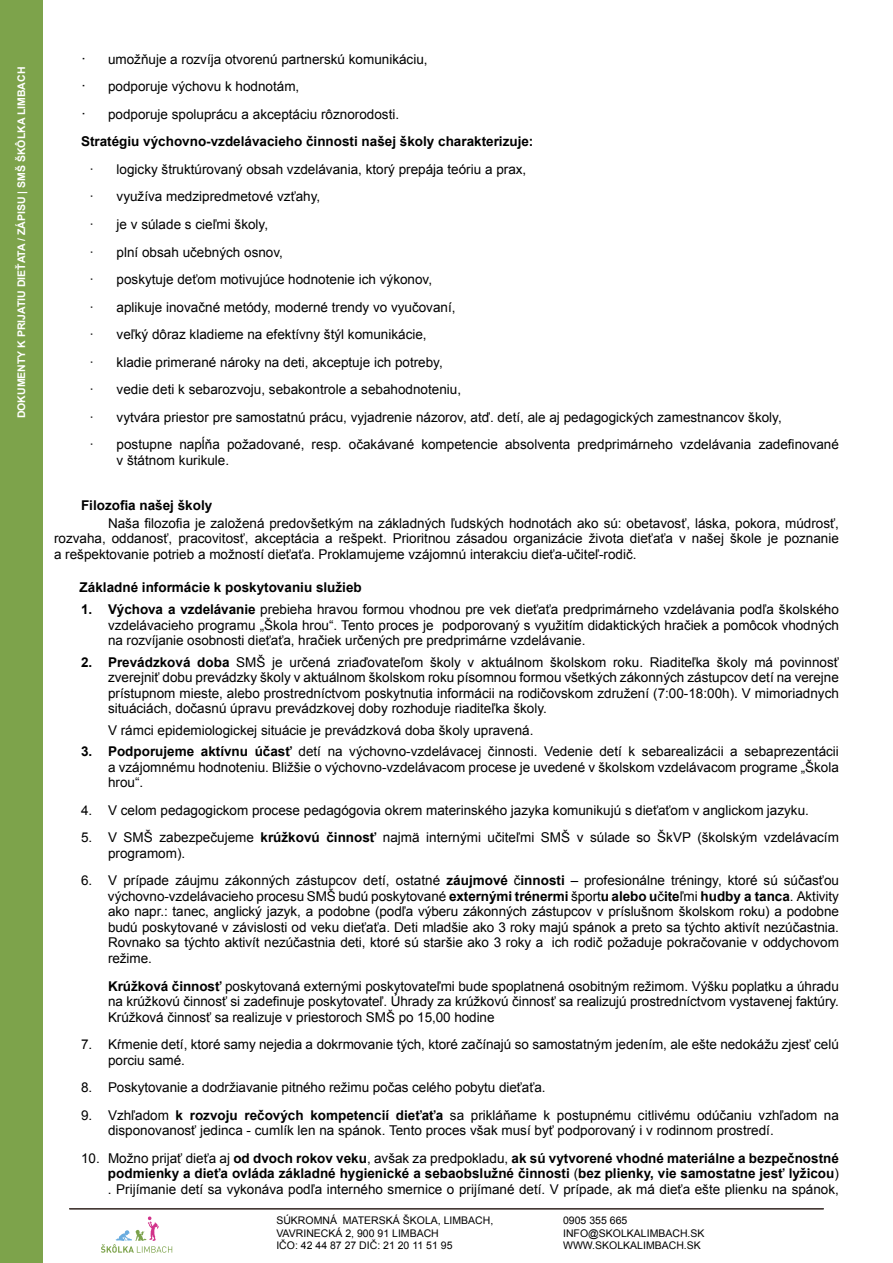
<style>
.page{position:relative;width:893px;height:1263px;background:#fff}
.page>*{position:absolute;margin:0;border:0;box-sizing:border-box;transform-origin:0 0}
.t1{font:13.5px/27.6px "Arial";color:#000;text-align:justify}
.t2{font:700 13.5px/15.5px "Arial";color:#000;text-align:justify}
.t3{font:10.5px/12.6px "Arial";color:#000}
.t4{font:700 10.5px "Arial";color:#fff}
.s1{font-size:15px}
.s2{font-weight:700}
.s3{font-weight:400}
</style>
<div class="page">
<div style="left:0;top:0;width:43px;height:1263px;background:#7da34b"></div>
<svg style="left:101px;top:1216px;width:71px;height:37px"></svg>
<hr style="left:69px;top:1208px;width:755px;height:1px;background:#453a36">
<hr style="left:69px;top:1209px;width:755px;height:1px;background:#453a36">
<p class="t4" style="left:14px;top:418px;width:353px;rotate:-90deg">DOKUMENTY K PRIJATIU DIEŤATA / ZÁPISU | SMŠ ŠKÔLKA LIMBACH</p>
<p class="t1" style="left:81px;top:45px;width:454px;text-align:left"><span class="s1">·</span> umožňuje a rozvíja otvorenú partnerskú komunikáciu,<br><span class="s1">·</span> podporuje výchovu k hodnotám,<br><span class="s1">·</span> podporuje spoluprácu a akceptáciu rôznorodosti.<br><span class="s2">Stratégiu výchovno-vzdelávacieho činnosti našej školy charakterizuje:</span></p>
<p class="t1" style="left:90px;top:156px;width:751px;text-align:left">· logicky štruktúrovaný obsah vzdelávania, ktorý prepája teóriu a prax,<br>· využíva medzipredmetové vzťahy,<br>· je v súlade s cieľmi školy,<br>· plní obsah učebných osnov,<br>· poskytuje deťom motivujúce hodnotenie ich výkonov,<br>· aplikuje inovačné metódy, moderné trendy vo vyučovaní,<br>· veľký dôraz kladieme na efektívny štýl komunikácie,<br>· kladie primerané nároky na deti, akceptuje ich potreby,<br>· vedie deti k sebarozvoju, sebakontrole a sebahodnoteniu,<br>· vytvára priestor pre samostatnú prácu, vyjadrenie názorov, atď. detí, ale aj pedagogických zamestnancov školy,<br>· postupne napĺňa požadované, resp. očakávané kompetencie absolventa predprimárneho vzdelávania zadefinované</p>
<p class="t1" style="left:117px;top:446px;width:114px">v štátnom kurikule.</p>
<p class="t2" style="left:81px;top:498px;width:133px">Filozofia našej školy</p>
<p class="t1" style="left:54px;top:515px;width:786px;line-height:15.6px;text-indent:54px">Naša filozofia je založená predovšetkým na základných ľudských hodnotách ako sú: obetavosť, láska, pokora, múdrosť, rozvaha, oddanosť, pracovitosť, akceptácia a rešpekt. Prioritnou zásadou organizácie života dieťaťa v našej škole je poznanie a rešpektovanie potrieb a možností dieťaťa. Proklamujeme vzájomnú interakciu dieťa-učiteľ-rodič.</p>
<p class="t2" style="left:80px;top:580px;width:284px">Základné informácie k poskytovaniu služieb</p>
<p class="t1" style="left:108px;top:601px;width:732px;line-height:15.6px;text-indent:-27px"><span class="s2">1. Výchova a vzdelávanie</span> prebieha hravou formou vhodnou pre vek dieťaťa predprimárneho vzdelávania podľa školského vzdelávacieho programu „Škola hrou“. Tento proces je podporovaný s využitím didaktických hračiek a pomôcok vhodných na rozvíjanie osobnosti dieťaťa, hračiek určených pre predprimárne vzdelávanie.</p>
<p class="t1" style="left:108px;top:654px;width:732px;line-height:15.6px;text-indent:-27px"><span class="s2">2. Prevádzková doba</span> SMŠ je určená zriaďovateľom školy v aktuálnom školskom roku. Riaditeľka školy má povinnosť zverejniť dobu prevádzky školy v aktuálnom školskom roku písomnou formou všetkých zákonných zástupcov detí na verejne prístupnom mieste, alebo prostredníctvom poskytnutia informácii na rodičovskom združení (7:00-18:00h). V mimoriadnych situáciách, dočasnú úpravu prevádzkovej doby rozhoduje riaditeľka školy.</p>
<p class="t1" style="left:108px;top:716px;width:427px">V rámci epidemiologickej situácie je prevádzková doba školy upravená.</p>
<p class="t1" style="left:108px;top:744px;width:732px;line-height:15.6px;text-indent:-27px"><span class="s2">3. Podporujeme aktívnu účasť</span> detí na výchovno-vzdelávacej činnosti. Vedenie detí k sebarealizácii a sebaprezentácii a vzájomnému hodnoteniu. Bližšie o výchovno-vzdelávacom procese je uvedené v školskom vzdelávacom programe „Škola hrou“.</p>
<p class="t1" style="left:81px;top:796px;width:729px">4. V celom pedagogickom procese pedagógovia okrem materinského jazyka komunikujú s dieťaťom v anglickom jazyku.</p>
<p class="t1" style="left:108px;top:830px;width:732px;line-height:15.6px;text-indent:-27px">5. V SMŠ zabezpečujeme <span class="s2">krúžkovú činnosť</span> najmä internými učiteľmi SMŠ v súlade so ŠkVP (školským vzdelávacím programom).</p>
<p class="t1" style="left:108px;top:873px;width:732px;line-height:15.5px;text-indent:-27px">6. V prípade záujmu zákonných zástupcov detí, ostatné <span class="s2">záujmové</span> č<span class="s2">innosti</span> – profesionálne tréningy, ktoré sú súčasťou výchovno-vzdelávacieho procesu SMŠ budú poskytované <span class="s2">externými trénermi</span> šport<span class="s2">u alebo u</span>č<span class="s2">ite</span>ľmi <span class="s2">hudby a tanca</span>. Aktivity ako napr.: tanec, anglický jazyk, a podobne (podľa výberu zákonných zástupcov v príslušnom školskom roku) a podobne budú poskytované v závislosti od veku dieťaťa. Deti mladšie ako 3 roky majú spánok a preto sa týchto aktivít nezúčastnia.<br>Rovnako sa týchto aktivít nezúčastnia deti, ktoré sú staršie ako 3 roky a ich rodič požaduje pokračovanie v oddychovom režime.</p>
<p class="t1" style="left:108px;top:978px;width:732px;line-height:15.6px"><span class="s2">Krúžková činnosť</span> poskytovaná externými poskytovateľmi bude spoplatnená osobitným režimom. Výšku poplatku a úhradu na krúžkovú činnosť si zadefinuje poskytovateľ. Úhrady za krúžkovú činnosť sa realizujú prostredníctvom vystavenej faktúry.<br>Krúžková činnosť sa realizuje v priestoroch SMŠ po 15,00 hodine</p>
<p class="t1" style="left:108px;top:1037px;width:732px;line-height:15.6px;text-indent:-27px">7. Kŕmenie detí, ktoré samy nejedia a dokrmovanie tých, ktoré začínajú so samostatným jedením, ale ešte nedokážu zjesť celú porciu samé.</p>
<p class="t1" style="left:81px;top:1074px;width:466px">8. Poskytovanie a dodržiavanie pitného režimu počas celého pobytu dieťaťa.</p>
<p class="t1" style="left:108px;top:1107px;width:732px;line-height:15.5px;text-indent:-27px">9. Vzhľadom <span class="s2">k rozvoju rečových kompetencií dieťaťa</span> sa prikláňame k postupnému citlivému odúčaniu vzhľadom na disponovanosť jedinca - cumlík len na spánok. Tento proces však musí byť podporovaný i v rodinnom prostredí.</p>
<p class="t2" style="left:108px;top:1151px;width:732px;text-indent:-27px"><span class="s3">10. Možno prijať dieťa aj</span> od dvoch rokov veku<span class="s3">, avšak za predpokladu,</span> ak sú vytvorené vhodné materiálne a bezpečnostné podmienky a dieťa ovláda základné hygienické a sebaobslužné činnosti <span class="s3">(</span>bez plienky, vie samostatne jesť lyžicou<span class="s3">) . Prijímanie detí sa vykonáva podľa interného smernice o prijímané detí. V prípade, ak má dieťa ešte plienku na spánok,</span></p>
<p class="t3" style="left:276px;top:1214px;width:218px">SÚKROMNÁ MATERSKÁ ŠKOLA, LIMBACH,<br>VAVRINECKÁ 2, 900 91 LIMBACH<br>IČO: 42 44 87 27 DIČ: 21 20 11 51 95</p>
<p class="t3" style="left:563px;top:1214px;width:143px">0905 355 665<br>INFO@SKOLKALIMBACH.SK<br>WWW.SKOLKALIMBACH.SK</p>
</div>
